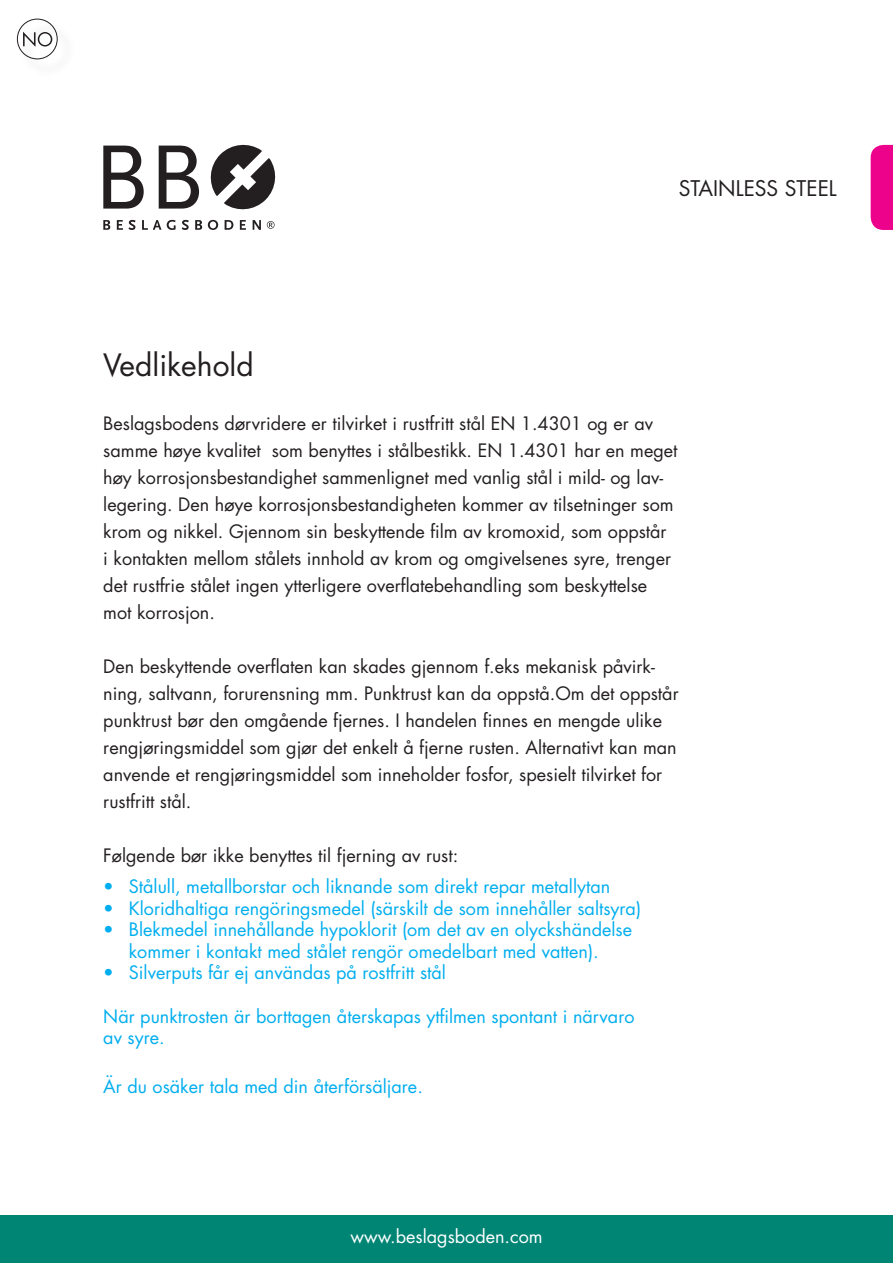
<style>
.page{position:relative;width:893px;height:1263px;background:#fff}
.page>*{position:absolute;margin:0;border:0;box-sizing:border-box;transform-origin:0 0}
.t1{font:30px "Futura";color:#231f20}
.t2{font:21px "Futura";color:#231f20}
.t3{font:18px/27px "Futura";color:#231f20}
.t4{font:18px/21.6px "Futura";color:#00aeef;text-align:center}
.t5{font:18px "Futura";color:#fff}
</style>
<div class="page">
<div style="left:0;top:1215px;width:893px;height:48px;background:#008575"></div>
<svg style="left:103px;top:146px;width:41px;height:63px"></svg>
<svg style="left:159px;top:146px;width:40px;height:63px"></svg>
<svg style="left:210px;top:145px;width:65px;height:65px"></svg>
<svg style="left:267px;top:221px;width:8px;height:8px"></svg>
<svg style="left:103px;top:220px;width:158px;height:10px"></svg>
<div style="left:871px;top:145px;width:22px;height:85px;background:#ed028c"></div>
<div style="left:19px;top:21px;width:56px;height:56px;background:#231f20;opacity:.3"></div>
<div style="left:17px;top:19px;width:41px;height:40px;border:1px solid #231f20;border-radius:50%"></div>
<p class="t2" style="left:679px;top:173px;width:160px">STAINLESS STEEL</p>
<h1 class="t1" style="left:103px;top:345px;width:152px">Vedlikehold</h1>
<p class="t3" style="left:103px;top:410px;width:576px">Beslagsbodens dørvridere er tilvirket i rustfritt stål EN 1.4301 og er av samme høye kvalitet som benyttes i stålbestikk. EN 1.4301 har en meget høy korrosjonsbestandighet sammenlignet med vanlig stål i mild- og lav&shy;legering. Den høye korrosjonsbestandigheten kommer av tilsetninger som krom og nikkel. Gjennom sin beskyttende film av kromoxid, som oppstår<br>i kontakten mellom stålets innhold av krom og omgivelsenes syre, trenger det rustfrie stålet ingen ytterligere overflatebehandling som beskyttelse mot korrosjon.</p>
<p class="t3" style="left:103px;top:653px;width:577px">Den beskyttende overflaten kan skades gjennom f.eks mekanisk påvirk&shy;ning, saltvann, forurensning mm. Punktrust kan da oppstå.Om det oppstår punktrust bør den omgående fjernes. I handelen finnes en mengde ulike rengjøringsmiddel som gjør det enkelt å fjerne rusten. Alternativt kan man anvende et rengjøringsmiddel som inneholder fosfor, spesielt tilvirket for rustfritt stål.</p>
<p class="t3" style="left:103px;top:842px;width:356px">Følgende bør ikke benyttes til fjerning av rust:</p>
<p class="t4" style="left:103px;top:875px;width:508px">• Stålull, metallborstar och liknande som direkt repar metallytan</p>
<p class="t4" style="left:103px;top:897px;width:539px">• Kloridhaltiga rengöringsmedel (särskilt de som innehåller saltsyra)</p>
<p class="t4" style="left:103px;top:918px;width:530px">• Blekmedel innehållande hypoklorit (om det av en olyckshändelse kommer i kontakt med stålet rengör omedelbart med vatten).</p>
<p class="t4" style="left:103px;top:962px;width:344px">• Silverputs får ej användas på rostfritt stål</p>
<p class="t4" style="left:103px;top:1005px;width:533px;text-align:left">När punktrosten är borttagen återskapas ytfilmen spontant i närvaro av syre.</p>
<p class="t4" style="left:103px;top:1075px;width:321px">Är du osäker tala med din återförsäljare.</p>
<p class="t5" style="left:350px;top:1224px;width:194px">www.beslagsboden.com</p>
</div>
